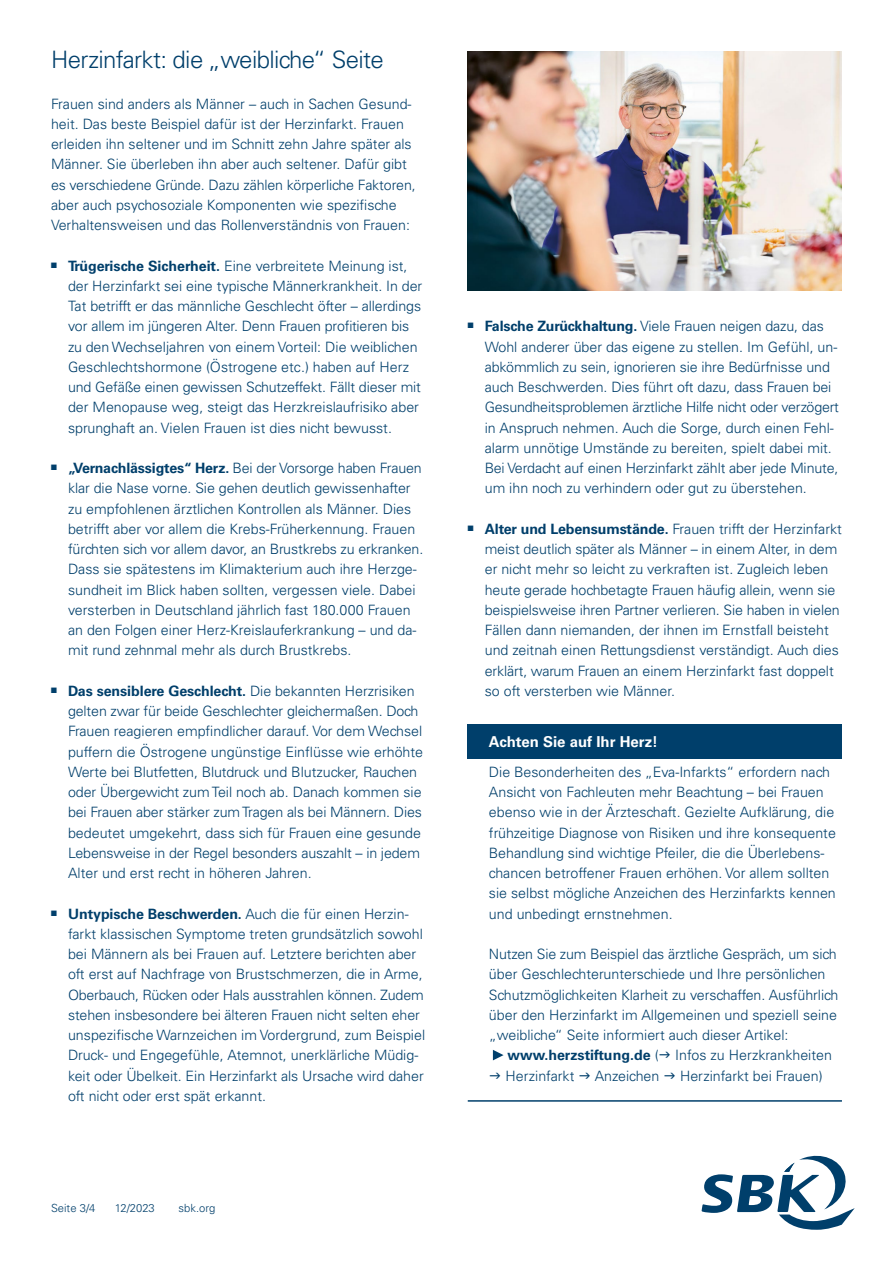
<style>
.page{position:relative;width:893px;height:1263px;background:#fff}
.page>*{position:absolute;margin:0;border:0;box-sizing:border-box;transform-origin:0 0}
.t1{font:300 24px "Univers LT Std";letter-spacing:-.025em;color:#003f6b}
.t2{font:700 15px "Univers LT Std";color:#fff}
.t3{font:300 14.25px/20.2px "Univers LT Std";color:#003f6b}
.t4{font:300 11.25px "Univers LT Std";color:#003f6b}
.s1{font-weight:700}
</style>
<div class="page">
<img style="left:468px;top:51px;width:374px;height:240px">
<div style="left:468px;top:724px;width:374px;height:34px;background:#003f6b"></div>
<svg style="left:493px;top:1050px;width:11px;height:10px"></svg>
<hr style="left:468px;top:1100px;width:374px;height:2px;background:#003f6b">
<svg style="left:701px;top:1155px;width:154px;height:75px"></svg>
<h1 class="t1" style="left:51px;top:45px;width:334px">Herzinfarkt: die „weibliche“ Seite</h1>
<p class="t3" style="left:51px;top:93px;width:366px">Frauen sind anders als Männer – auch in Sachen Gesund&shy;heit. Das beste Beispiel dafür ist der Herzinfarkt. Frauen erleiden ihn seltener und im Schnitt zehn Jahre später als Männer. Sie überleben ihn aber auch seltener. Dafür gibt es verschiedene Gründe. Dazu zählen körperliche Faktoren, aber auch psychosoziale Komponenten wie spezifische Verhaltensweisen und das Rollenverständnis von Frauen:</p>
<p class="t3" style="left:68px;top:255px;width:356px;text-indent:-17px"><sup>Q</sup> <span class="s1">Trügerische Sicherheit.</span> Eine verbreitete Meinung ist, der Herzinfarkt sei eine typische Männerkrankheit. In der Tat betrifft er das männliche Geschlecht öfter – allerdings vor allem im jüngeren Alter. Denn Frauen profitieren bis zu den Wechseljahren von einem Vorteil: Die weiblichen Geschlechtshormone (Östrogene etc.) haben auf Herz und Gefäße einen gewissen Schutzeffekt. Fällt dieser mit der Menopause weg, steigt das Herzkreislaufrisiko aber sprunghaft an. Vielen Frauen ist dies nicht bewusst.</p>
<p class="t3" style="left:68px;top:458px;width:357px;text-indent:-17px"><sup>Q</sup> <span class="s1">„Vernachlässigtes“ Herz.</span> Bei der Vorsorge haben Frauen klar die Nase vorne. Sie gehen deutlich gewissenhafter zu empfohlenen ärztlichen Kontrollen als Männer. Dies betrifft aber vor allem die Krebs-Früherkennung. Frauen fürchten sich vor allem davor, an Brustkrebs zu erkranken.<br>Dass sie spätestens im Klimakterium auch ihre Herzge&shy;sundheit im Blick haben sollten, vergessen viele. Dabei versterben in Deutschland jährlich fast 180.000 Frauen an den Folgen einer Herz-Kreislauferkrankung – und da&shy;mit rund zehnmal mehr als durch Brustkrebs.</p>
<p class="t3" style="left:68px;top:681px;width:357px;text-indent:-17px"><sup>Q</sup> <span class="s1">Das sensiblere Geschlecht.</span> Die bekannten Herzrisiken gelten zwar für beide Geschlechter gleichermaßen. Doch Frauen reagieren empfindlicher darauf. Vor dem Wechsel puffern die Östrogene ungünstige Einflüsse wie erhöhte Werte bei Blutfetten, Blutdruck und Blutzucker, Rauchen oder Übergewicht zum Teil noch ab. Danach kommen sie bei Frauen aber stärker zum Tragen als bei Männern. Dies bedeutet umgekehrt, dass sich für Frauen eine gesunde Lebensweise in der Regel besonders auszahlt – in jedem Alter und erst recht in höheren Jahren.</p>
<p class="t3" style="left:68px;top:903px;width:359px;text-indent:-17px"><sup>Q</sup> <span class="s1">Untypische Beschwerden.</span> Auch die für einen Herzin&shy;farkt klassischen Symptome treten grundsätzlich sowohl bei Männern als bei Frauen auf. Letztere berichten aber oft erst auf Nachfrage von Brustschmerzen, die in Arme, Oberbauch, Rücken oder Hals ausstrahlen können. Zudem stehen insbesondere bei älteren Frauen nicht selten eher unspezifische Warnzeichen im Vordergrund, zum Beispiel Druck- und Engegefühle, Atemnot, unerklärliche Müdig&shy;keit oder Übelkeit. Ein Herzinfarkt als Ursache wird daher oft nicht oder erst spät erkannt.</p>
<p class="t4" style="left:51px;top:1201px;width:46px">Seite 3/4</p>
<p class="t4" style="left:115px;top:1201px;width:42px">12/2023</p>
<p class="t4" style="left:179px;top:1201px;width:38px">sbk.org</p>
<p class="t3" style="left:485px;top:316px;width:356px;text-indent:-17px"><sup>Q</sup> <span class="s1">Falsche Zurückhaltung.</span> Viele Frauen neigen dazu, das Wohl anderer über das eigene zu stellen. Im Gefühl, un&shy;abkömmlich zu sein, ignorieren sie ihre Bedürfnisse und auch Beschwerden. Dies führt oft dazu, dass Frauen bei Gesundheitsproblemen ärztliche Hilfe nicht oder verzögert in Anspruch nehmen. Auch die Sorge, durch einen Fehl&shy;alarm unnötige Umstände zu bereiten, spielt dabei mit.<br>Bei Verdacht auf einen Herzinfarkt zählt aber jede Minute, um ihn noch zu verhindern oder gut zu überstehen.</p>
<p class="t3" style="left:485px;top:519px;width:359px;text-indent:-17px"><sup>Q</sup> <span class="s1">Alter und Lebensumstände.</span> Frauen trifft der Herzinfarkt meist deutlich später als Männer – in einem Alter, in dem er nicht mehr so leicht zu verkraften ist. Zugleich leben heute gerade hochbetagte Frauen häufig allein, wenn sie beispielsweise ihren Partner verlieren. Sie haben in vielen Fällen dann niemanden, der ihnen im Ernstfall beisteht und zeitnah einen Rettungsdienst verständigt. Auch dies erklärt, warum Frauen an einem Herzinfarkt fast doppelt so oft versterben wie Männer.</p>
<p class="t2" style="left:489px;top:732px;width:171px">Achten Sie auf Ihr Herz!</p>
<p class="t3" style="left:489px;top:762px;width:348px">Die Besonderheiten des „Eva-Infarkts“ erfordern nach Ansicht von Fachleuten mehr Beachtung – bei Frauen ebenso wie in der Ärzteschaft. Gezielte Aufklärung, die frühzeitige Diagnose von Risiken und ihre konsequente Behandlung sind wichtige Pfeiler, die die Überlebens&shy;chancen betroffener Frauen erhöhen. Vor allem sollten sie selbst mögliche Anzeichen des Herzinfarkts kennen und unbedingt ernstnehmen.</p>
<p class="t3" style="left:489px;top:944px;width:351px">Nutzen Sie zum Beispiel das ärztliche Gespräch, um sich über Geschlechterunterschiede und Ihre persönlichen Schutzmöglichkeiten Klarheit zu verschaffen. Ausführlich über den Herzinfarkt im Allgemeinen und speziell seine „weibliche“ Seite informiert auch dieser Artikel:</p>
<p class="t3" style="left:506px;top:1045px;width:328px"><span class="s1">www.herzstiftung.de</span> ( Infos zu Herzkrankheiten<br>Herzinfarkt</p>
<p class="t3" style="left:595px;top:1065px;width:66px">Anzeichen</p>
<p class="t3" style="left:680px;top:1065px;width:144px">Herzinfarkt bei Frauen)</p>
</div>
